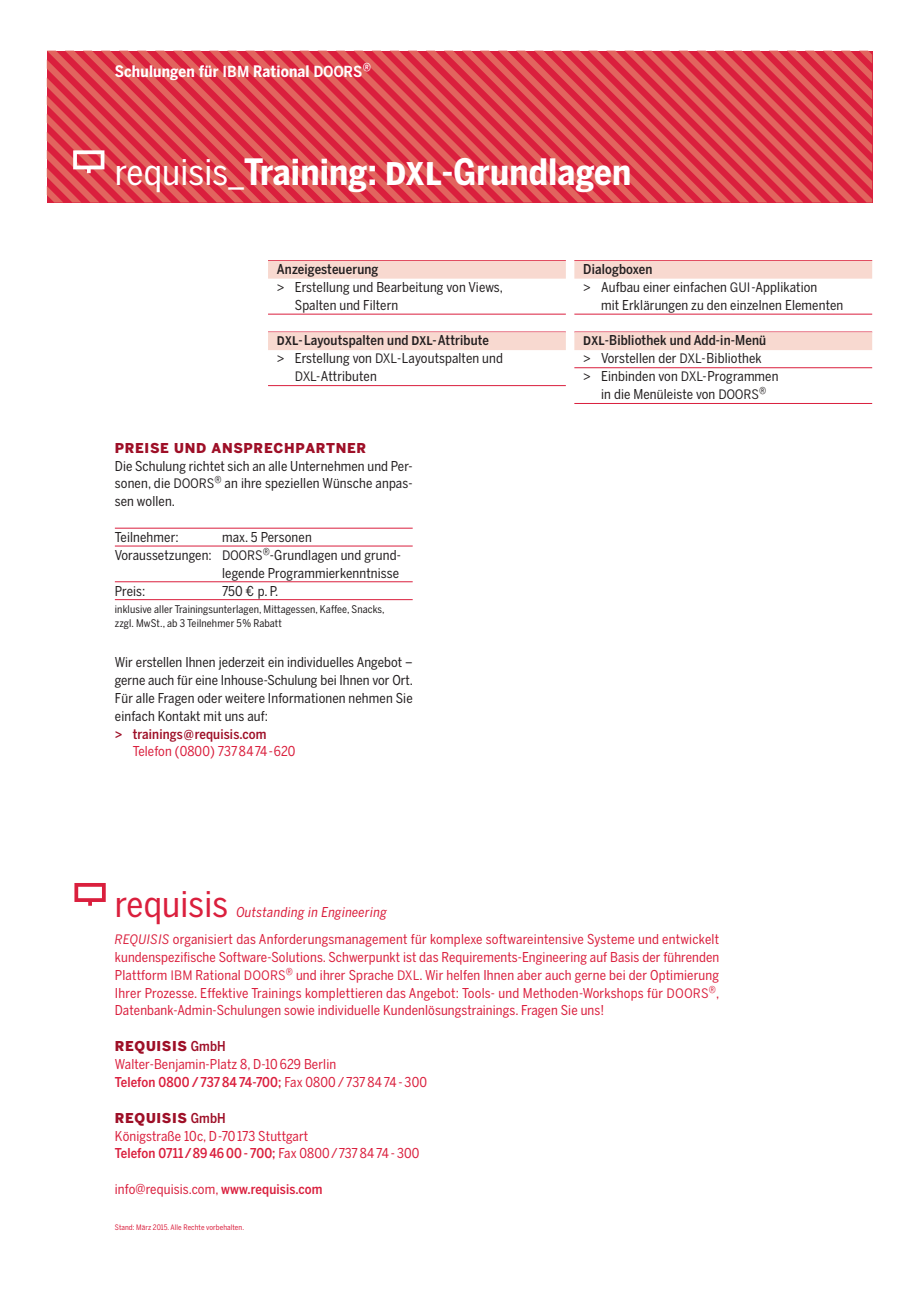
<style>
.page{position:relative;width:919px;height:1289px;background:#fff}
.page>*{position:absolute;margin:0;border:0;box-sizing:border-box;transform-origin:0 0}
._3_NAME{font:700 36px "Benton Sans Cond";letter-spacing:.005em;color:#fff}
._3_NAME-2{font:36px "Benton Sans Cond";letter-spacing:.005em;color:#da1f3d}
._1_RUBRIK{font:700 15.75px "Benton Sans Cond";letter-spacing:.01em;color:#fff}
._7_BOILER{font:13.5px/17.9px "Benton Sans Cond";letter-spacing:.01em;color:#da1f3d;text-align:justify}
._6_COPY__block___ohn{font:13.5px/17.9px "Benton Sans Cond";letter-spacing:.01em;color:#231f20;text-align:justify}
._6_COPY__Schulungsin{font:13.5px/17.9px "Benton Sans Cond";letter-spacing:.01em;color:#231f20}
._6_COPY__Aufzählung{font:13.5px/17.9px "Benton Sans Cond";letter-spacing:.01em;color:#231f20;text-align:right}
._6_COPY__Schulungsin-2{font:500 13.5px "Benton Sans Cond";letter-spacing:.01em;color:#231f20}
._7_BOILER-2{font:500 13.5px "Benton Sans Cond";letter-spacing:.01em;color:#da1f3d}
._3_NAME-3{font:italic 13.5px "Benton Sans Cond";letter-spacing:.025em;color:#da1f3d}
._7_BOILER-3{font:900 13.5px "Benton Sans";letter-spacing:.05em;color:#9e0f27}
._5_COPY-SUBLINE__ohn{font:900 13.5px "Benton Sans";letter-spacing:.05em;color:#9e0f27}
._6_COPY_ERLÄUTERUNG{font:10.5px/13.4px "Benton Sans Cond";letter-spacing:.01em;color:#231f20}
._7_BOILER-4{font:7.5px "Benton Sans Cond";letter-spacing:.01em;color:#da1f3d}
.s1{font-family:"Benton Sans Cond Medium SC";font-weight:400;font-size:18.9px}
.s2{font-weight:400}
.s3{font-family:"Benton Sans Cond Bold SC";font-weight:400;font-size:38.7px}
.s4{font-family:"Benton Sans Cond Medium SC";font-weight:400;font-size:14.85px}
.s5{font-family:"Benton Sans Cond Book SC";font-size:16.2px}
.s6{font-weight:500;color:#9e0f27}
.s7{font-family:"Benton Sans Cond Book Italic SC";font-size:16.2px}
.s8{font-family:"Benton Sans Cond";font-weight:500}
.s9{font-weight:500}
</style>
<div class="page">
<svg style="left:47px;top:51px;width:825px;height:151px;background:#dd414d"></svg>
<svg style="left:74px;top:883px;width:32px;height:22px"></svg>
<svg style="left:73px;top:150px;width:31px;height:23px"></svg>
<hr style="left:115px;top:528px;width:297px;height:1px;background:#da1f3d">
<hr style="left:115px;top:546px;width:297px;height:1px;background:#da1f3d">
<hr style="left:115px;top:581px;width:297px;height:1px;background:#da1f3d">
<hr style="left:115px;top:599px;width:297px;height:1px;background:#da1f3d">
<hr style="left:268px;top:260px;width:298px;height:1px;background:#da1f3d">
<div style="left:268px;top:261px;width:298px;height:18px;background:#f8d9d0"></div>
<hr style="left:268px;top:314px;width:298px;height:1px;background:#da1f3d">
<div style="left:268px;top:332px;width:298px;height:18px;background:#f8d9d0"></div>
<hr style="left:268px;top:385px;width:298px;height:1px;background:#da1f3d">
<hr style="left:574px;top:260px;width:298px;height:1px;background:#da1f3d">
<div style="left:574px;top:261px;width:298px;height:18px;background:#f8d9d0"></div>
<hr style="left:574px;top:314px;width:298px;height:1px;background:#da1f3d">
<div style="left:574px;top:332px;width:298px;height:18px;background:#f8d9d0"></div>
<hr style="left:574px;top:367px;width:298px;height:1px;background:#da1f3d">
<hr style="left:574px;top:403px;width:298px;height:1px;background:#da1f3d">
<p class="_1_RUBRIK" style="left:115px;top:62px;width:258px">Schulungen für <span class="s1">IBM</span> Rational <span class="s1">DOORS®</span></p>
<p class="_3_NAME" style="left:115px;top:150px;width:518px"><span class="s2">requisis_</span>Training: <span class="s3">dxl</span>-Grundlagen</p>
<p class="_6_COPY__Schulungsin-2" style="left:277px;top:261px;width:103px">Anzeigesteuerung</p>
<p class="_6_COPY__Schulungsin" style="left:295px;top:278px;width:210px;text-indent:-18px">&gt; Erstellung und Bearbeitung von Views,<br>Spalten und Filtern</p>
<p class="_6_COPY__Schulungsin-2" style="left:277px;top:332px;width:213px"><span class="s4">DXL</span>-Layoutspalten und <span class="s4">DXL</span>-Attribute</p>
<p class="_6_COPY__Schulungsin" style="left:295px;top:349px;width:209px;text-indent:-18px">&gt; Erstellung von <span class="s5">DXL</span>-Layoutspalten und<br><span class="s5">DXL</span>-Attributen</p>
<p class="_5_COPY-SUBLINE__ohn" style="left:115px;top:439px;width:253px">PREISE UND ANSPRECHPARTNER</p>
<p class="_6_COPY__block___ohn" style="left:115px;top:456px;width:299px">Die Schulung richtet sich an alle Unternehmen und Per&shy;sonen, die <span class="s5">DOORS®</span> an ihre speziellen Wünsche anpas&shy;sen wollen.</p>
<p class="_6_COPY__Aufzählung" style="left:115px;top:528px;width:65px">Teilnehmer:</p>
<p class="_6_COPY__Aufzählung" style="left:222px;top:528px;width:91px">max. 5 Personen</p>
<p class="_6_COPY__Aufzählung" style="left:115px;top:546px;width:286px">Voraussetzungen: <span class="s5">DOORS®</span>-Grundlagen und grund&shy;legende Programmierkenntnisse</p>
<p class="_6_COPY__Aufzählung" style="left:115px;top:581px;width:32px">Preis:</p>
<p class="_6_COPY__Aufzählung" style="left:222px;top:581px;width:58px">750 € p. P.</p>
<p class="_6_COPY_ERLÄUTERUNG" style="left:115px;top:603px;width:271px">inklusive aller Trainingsunterlagen, Mittagessen, Kaffee, Snacks, zzgl. MwSt., ab 3 Teilnehmer 5% Rabatt</p>
<p class="_6_COPY__block___ohn" style="left:115px;top:653px;width:299px">Wir erstellen Ihnen jederzeit ein individuelles Angebot – gerne auch für eine Inhouse-Schulung bei Ihnen vor Ort.<br>Für alle Fragen oder weitere Informationen nehmen Sie einfach Kontakt mit uns auf:</p>
<p class="_7_BOILER" style="left:133px;top:724px;width:164px;text-indent:-18px"><span class="s6">&gt; trainings@requisis.com<br></span>Telefon (0800) 7378474-620</p>
<p class="_3_NAME-2" style="left:115px;top:883px;width:115px">requisis</p>
<p class="_3_NAME-3" style="left:236px;top:904px;width:152px">Outstanding in Engineering</p>
<p class="_6_COPY__Schulungsin-2" style="left:583px;top:261px;width:70px">Dialogboxen</p>
<p class="_6_COPY__Schulungsin" style="left:601px;top:278px;width:244px;text-indent:-18px">&gt; Aufbau einer einfachen <span class="s5">GUI</span>-Applikation<br>mit Erklärungen zu den einzelnen Elementen</p>
<p class="_6_COPY__Schulungsin-2" style="left:583px;top:332px;width:184px"><span class="s4">DXL</span>-Bibliothek und Add-in-Menü</p>
<p class="_6_COPY__Schulungsin" style="left:583px;top:349px;width:180px">&gt; Vorstellen der <span class="s5">DXL</span>- Bibliothek</p>
<p class="_6_COPY__Schulungsin" style="left:583px;top:367px;width:197px;text-align:center">&gt; Einbinden von <span class="s5">DXL</span>- Programmen in die Menüleiste von <span class="s5">DOORS®</span></p>
<p class="_7_BOILER" style="left:115px;top:930px;width:606px"><span class="s7">requisis</span> organisiert das Anforderungsmanagement für komplexe softwareintensive Systeme und entwickelt kundenspezifische Software-Solutions. Schwerpunkt ist das Requirements-Engineering auf Basis der führenden Plattform <span class="s5">IBM</span> Rational <span class="s5">DOORS®</span> und ihrer Sprache <span class="s5">DXL</span>. Wir helfen Ihnen aber auch gerne bei der Optimierung Ihrer Prozesse. Effektive Trainings komplettieren das Angebot: Tools- und Methoden-Workshops für <span class="s5">DOORS®</span>, Datenbank-Admin-Schulungen sowie individuelle Kundenlösungstrainings. Fragen Sie uns!</p>
<p class="_7_BOILER-3" style="left:115px;top:1038px;width:112px">REQUISIS <span class="s8">GmbH</span></p>
<p class="_7_BOILER" style="left:115px;top:1055px;width:223px">Walter-Benjamin-Platz 8, D-10 629 Berlin</p>
<p class="_7_BOILER-2" style="left:115px;top:1074px;width:313px">Telefon 0800 / 737 84 74-700; <span class="s2">Fax 0800 / 737 84 74 - 300</span></p>
<p class="_7_BOILER-3" style="left:115px;top:1109px;width:112px">REQUISIS <span class="s8">GmbH</span></p>
<p class="_7_BOILER" style="left:115px;top:1126px;width:195px">Königstraße 10c, D-70173 Stuttgart</p>
<p class="_7_BOILER-2" style="left:115px;top:1145px;width:306px">Telefon 0711/89 46 00 - 700; <span class="s2">Fax 0800/737 84 74 - 300</span></p>
<p class="_7_BOILER" style="left:115px;top:1180px;width:209px">info@requisis.com, <span class="s9">www.requisis.com</span></p>
<p class="_7_BOILER-4" style="left:115px;top:1222px;width:131px">Stand: März 2015. Alle Rechte vorbehalten.</p>
</div>
